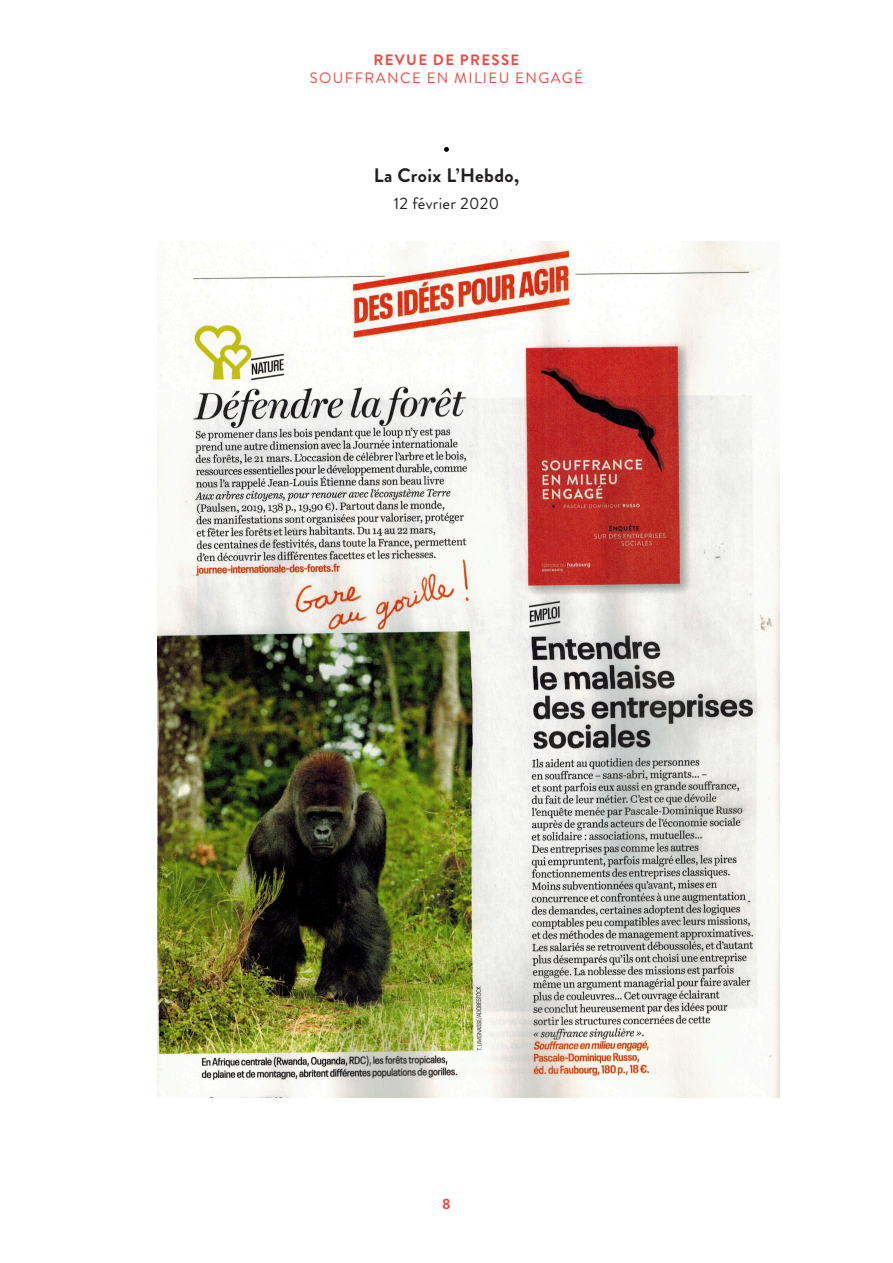
<style>
.page{position:relative;width:893px;height:1263px;background:#fff}
.page>*{position:absolute;margin:0;border:0;box-sizing:border-box;transform-origin:0 0}
.t1{font:700 19.5px "Brandon Grotesque";letter-spacing:.02em;color:#231f20}
.t2{font:16.5px "Brandon Grotesque";letter-spacing:.02em;color:#231f20}
.t3{font:15px "Brandon Grotesque";letter-spacing:.09em;color:#ef4940}
.t4{font:700 15px "Brandon Grotesque";letter-spacing:.09em;color:#ef4940}
</style>
<div class="page">
<svg style="left:444px;top:147px;width:5px;height:5px"></svg>
<img style="left:157px;top:241px;width:622px;height:856px">
<p class="t4" style="left:373px;top:49px;width:147px">REVUE DE PRESSE</p>
<p class="t3" style="left:310px;top:67px;width:275px">SOUFFRANCE EN MILIEU ENGAGÉ</p>
<p class="t1" style="left:374px;top:162px;width:147px">La Croix L’Hebdo,</p>
<p class="t2" style="left:394px;top:192px;width:107px">12 février 2020</p>
<p class="t4" style="left:442px;top:1193px;width:10px">8</p>
</div>
